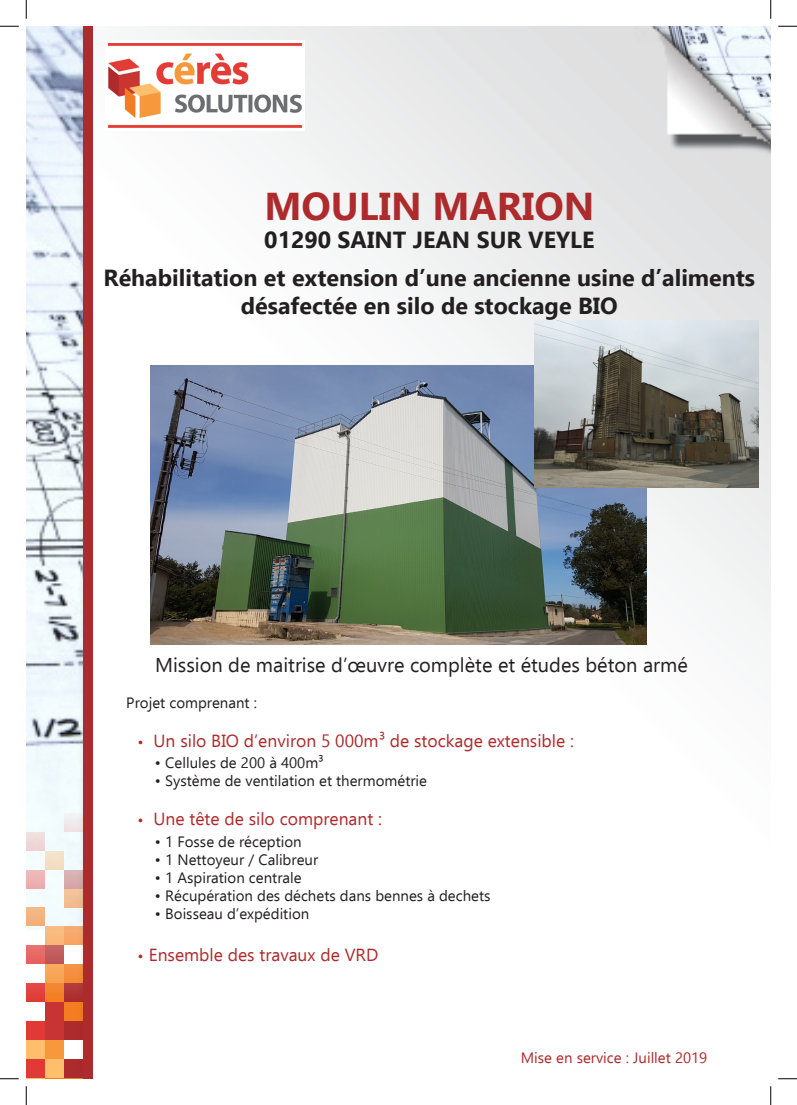
<style>
.page{position:relative;width:797px;height:1105px;background:#fff}
.page>*{position:absolute;margin:0;border:0;box-sizing:border-box;transform-origin:0 0}
.t1{font:700 38.75px "Ebrima";color:#ad2b2c}
.t2{font:700 23.25px/27.9px "Ebrima";color:#231f20;text-align:center}
.t3{font:20px "Ebrima";color:#231f20}
.t4{font:17.5px "Ebrima";color:#ad2b2c}
.t5{font:15px "Ebrima";color:#231f20}
.t6{font:15px "Ebrima";color:#ad2b2c}
.s1{font-family:"Myriad Pro"}
</style>
<div class="page">
<img style="left:26px;top:26px;width:53px;height:903px">
<svg style="left:26px;top:1077px;width:53px;height:2px"></svg>
<div style="left:64px;top:1059px;width:19px;height:18px;background:#ad2b2c"></div>
<div style="left:45px;top:1059px;width:19px;height:18px;background:#fdbf6c"></div>
<div style="left:26px;top:1059px;width:19px;height:18px;background:#e13a36"></div>
<div style="left:45px;top:1040px;width:19px;height:19px;background:#f7983d"></div>
<div style="left:26px;top:1040px;width:19px;height:19px;background:#fdbf6c"></div>
<div style="left:26px;top:832px;width:19px;height:19px;background:#efd9d9"></div>
<div style="left:64px;top:813px;width:19px;height:19px;background:#efeaeb"></div>
<div style="left:45px;top:945px;width:19px;height:19px;background:#c05d5e"></div>
<div style="left:26px;top:945px;width:19px;height:19px;background:#e86966"></div>
<div style="left:64px;top:926px;width:19px;height:19px;background:#f7a76b"></div>
<div style="left:45px;top:926px;width:19px;height:19px;background:#f9ba7e"></div>
<div style="left:64px;top:1021px;width:19px;height:19px;background:#ad2b2c"></div>
<div style="left:45px;top:1021px;width:19px;height:19px;background:#c83433"></div>
<div style="left:26px;top:1021px;width:19px;height:19px;background:#e13a36"></div>
<div style="left:64px;top:1002px;width:19px;height:19px;background:#f47d21"></div>
<div style="left:45px;top:1002px;width:19px;height:19px;background:#c83433"></div>
<div style="left:45px;top:775px;width:19px;height:19px;background:#f0f9fc"></div>
<div style="left:26px;top:907px;width:19px;height:19px;background:#f3b481"></div>
<div style="left:64px;top:888px;width:19px;height:19px;background:#f2bf95"></div>
<div style="left:64px;top:983px;width:19px;height:19px;background:#af3435"></div>
<div style="left:45px;top:983px;width:19px;height:19px;background:#f4822a"></div>
<div style="left:26px;top:983px;width:19px;height:19px;background:#e2423e"></div>
<div style="left:64px;top:964px;width:19px;height:19px;background:#f58e40"></div>
<div style="left:45px;top:964px;width:19px;height:19px;background:#f8a658"></div>
<div style="left:64px;top:870px;width:19px;height:18px;background:#d7adae"></div>
<div style="left:26px;top:870px;width:19px;height:18px;background:#ecb4b3"></div>
<div style="left:45px;top:851px;width:19px;height:19px;background:#f3e0c7"></div>
<img style="left:92px;top:26px;width:678px;height:1053px">
<div style="left:83px;top:26px;width:9px;height:1053px;background:#ad2b2c"></div>
<img style="left:106px;top:40px;width:198px;height:90px">
<img style="left:150px;top:365px;width:496px;height:279px">
<img style="left:535px;top:320px;width:223px;height:168px">
<svg style="left:0;top:25px;width:19px;height:2px"></svg>
<svg style="left:778px;top:25px;width:19px;height:2px"></svg>
<svg style="left:0;top:1078px;width:19px;height:1px"></svg>
<svg style="left:778px;top:1078px;width:19px;height:1px"></svg>
<svg style="left:25px;top:0;width:2px;height:19px"></svg>
<svg style="left:25px;top:1086px;width:2px;height:19px"></svg>
<svg style="left:770px;top:0;width:1px;height:19px"></svg>
<svg style="left:770px;top:1086px;width:1px;height:19px"></svg>
<p class="t1" style="left:264px;top:175px;width:331px">MOULIN MARION</p>
<p class="t2" style="left:264px;top:224px;width:331px">01290 SAINT JEAN SUR VEYLE</p>
<p class="t2" style="left:103px;top:263px;width:653px">Réhabilitation et extension d’une ancienne usine d’aliments désafectée en silo de stockage BIO</p>
<p class="t3" style="left:155px;top:650px;width:534px">Mission de maitrise d’œuvre complète et études béton armé</p>
<p class="t5" style="left:126px;top:691px;width:132px">Projet comprenant :</p>
<p class="t4" style="left:138px;top:727px;width:437px"><span class="s1">•</span> Un silo BIO d’environ 5 000m³ de stockage extensible :</p>
<p class="t5" style="left:155px;top:752px;width:171px">• Cellules de 200 à 400m³</p>
<p class="t5" style="left:155px;top:770px;width:274px">• Système de ventilation et thermométrie</p>
<p class="t4" style="left:138px;top:806px;width:245px"><span class="s1">•</span> Une tête de silo comprenant :</p>
<p class="t5" style="left:155px;top:830px;width:149px">• 1 Fosse de réception</p>
<p class="t5" style="left:155px;top:848px;width:165px">• 1 Nettoyeur / Calibreur</p>
<p class="t5" style="left:155px;top:866px;width:148px">• 1 Aspiration centrale</p>
<p class="t5" style="left:155px;top:884px;width:337px">• Récupération des déchets dans bennes à dechets</p>
<p class="t5" style="left:155px;top:902px;width:156px">• Boisseau d’expédition</p>
<p class="t4" style="left:138px;top:941px;width:241px"><span class="s1">•</span> Ensemble des travaux de VRD</p>
<p class="t6" style="left:521px;top:1047px;width:188px">Mise en service : Juillet 2019</p>
</div>
